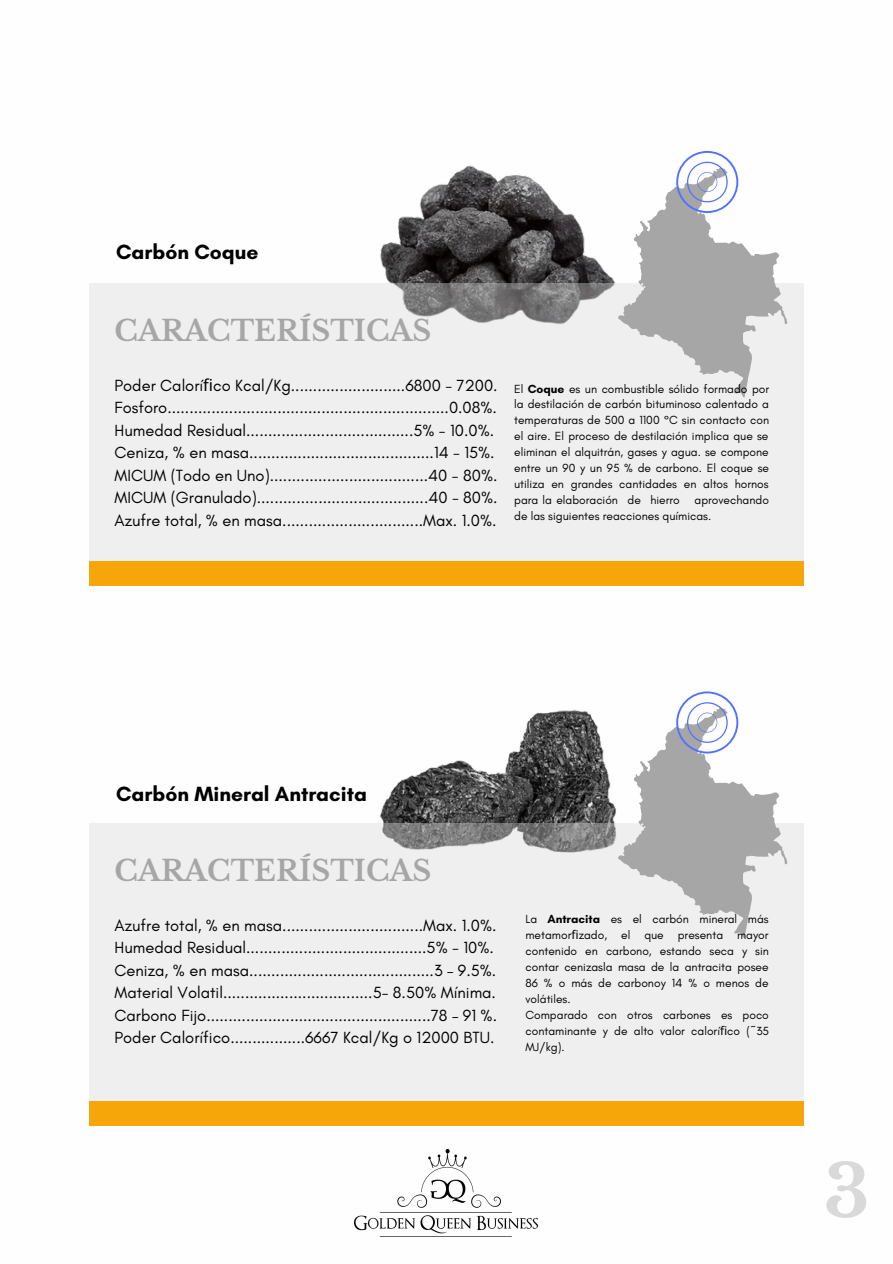
<style>
.page{position:relative;width:893px;height:1264px;background:#fff}
.page>*{position:absolute;margin:0;border:0;box-sizing:border-box;transform-origin:0 0}
.t1{font:700 72px "Libre Baskerville";color:#d9d9d9}
.t2{font:700 28.5px "Libre Baskerville";color:#a6a6a6}
.t3{font:700 21px "Glacial Indifference";color:#000}
.t4{font:16.5px "Glacial Indifference";color:#000}
.t5{font:12px/16px "Glacial Indifference";color:#000;text-align:justify}
.s1{font-family:"Noto Sans"}
.s2{font-weight:700}
</style>
<div class="page">
<img style="left:380px;top:165px;width:235px;height:118px">
<div style="left:89px;top:283px;width:714px;height:302px;background:#efefef"></div>
<svg style="left:618px;top:151px;width:169px;height:247px"></svg>
<div style="left:89px;top:561px;width:714px;height:24px;background:#f7a60a"></div>
<img style="left:379px;top:709px;width:237px;height:114px">
<div style="left:89px;top:823px;width:714px;height:302px;background:#efefef"></div>
<div style="left:89px;top:1101px;width:714px;height:24px;background:#f7a60a"></div>
<svg style="left:618px;top:691px;width:169px;height:247px"></svg>
<img style="left:354px;top:1149px;width:183px;height:85px">
<p class="t3" style="left:116px;top:239px;width:144px">Carbón Coque</p>
<p class="t2" style="left:114px;top:313px;width:318px">CARACTERÍSTICAS</p>
<p class="t4" style="left:114px;top:375px;width:384px">Poder Calorí<span class="s1">fi</span>co Kcal/Kg..........................6800 - 7200.</p>
<p class="t4" style="left:114px;top:397px;width:384px">Fosforo................................................................0.08%.</p>
<p class="t4" style="left:114px;top:420px;width:381px">Humedad Residual......................................5% - 10.0%.</p>
<p class="t4" style="left:114px;top:442px;width:381px">Ceniza, % en masa..........................................14 - 15%.</p>
<p class="t4" style="left:114px;top:465px;width:384px">MICUM (Todo en Uno)....................................40 - 80%.</p>
<p class="t4" style="left:114px;top:487px;width:384px">MICUM (Granulado).......................................40 - 80%.</p>
<p class="t4" style="left:114px;top:510px;width:383px">Azufre total, % en masa................................Max. 1.0%.</p>
<p class="t5" style="left:514px;top:380px;width:256px">El <span class="s2">Coque</span> es un combustible sólido formado por la destilación de carbón bituminoso calentado a temperaturas de 500 a 1100 °C sin contacto con el aire. El proceso de destilación implica que se eliminan el alquitrán, gases y agua. se compone entre un 90 y un 95 % de carbono. El coque se utiliza en grandes cantidades en altos hornos para la elaboración de hierro aprovechando de las siguientes reacciones químicas.</p>
<p class="t3" style="left:116px;top:781px;width:252px">Carbón Mineral Antracita</p>
<p class="t2" style="left:114px;top:853px;width:318px">CARACTERÍSTICAS</p>
<p class="t4" style="left:114px;top:915px;width:383px">Azufre total, % en masa................................Max. 1.0%.</p>
<p class="t4" style="left:114px;top:937px;width:381px">Humedad Residual.........................................5% - 10%.</p>
<p class="t4" style="left:114px;top:960px;width:383px">Ceniza, % en masa..........................................3 – 9.5%.</p>
<p class="t4" style="left:114px;top:982px;width:383px">Material Volatil..................................5- 8.50% Mínima.</p>
<p class="t4" style="left:114px;top:1005px;width:384px">Carbono Fijo...................................................78 – 91 %.</p>
<p class="t4" style="left:114px;top:1027px;width:381px">Poder Calorífico.................6667 Kcal/Kg o 12000 BTU.</p>
<p class="t5" style="left:525px;top:911px;width:245px">La <span class="s2">Antracita</span> es el carbón mineral más metamor<span class="s1">fi</span>zado, el que presenta mayor contenido en carbono, estando seca y sin contar cenizasla masa de la antracita posee 86 % o más de carbonoy 14 % o menos de volátiles.</p>
<p class="t5" style="left:525px;top:1007px;width:245px">Comparado con otros carbones es poco contaminante y de alto valor calorí<span class="s1">fi</span>co (~35<br>MJ/kg).</p>
<p class="t1" style="left:823px;top:1147px;width:47px">3</p>
</div>
